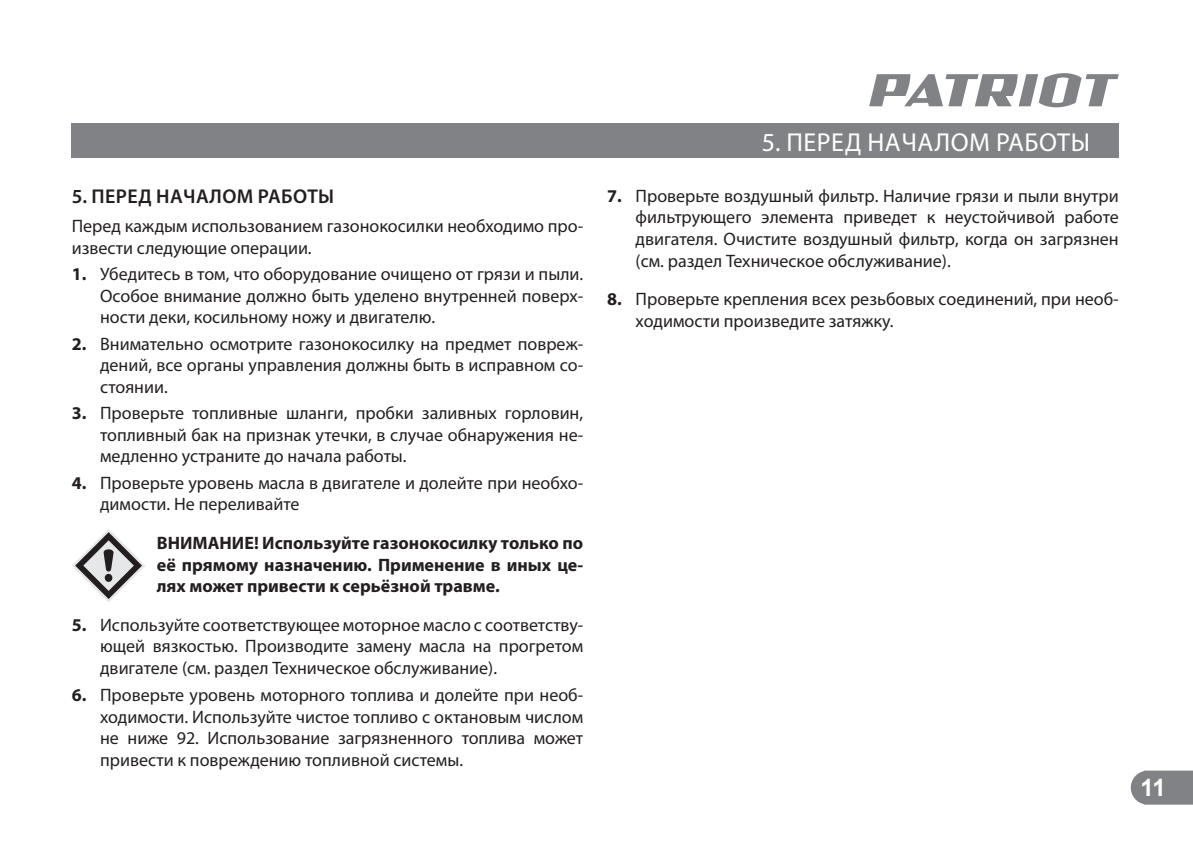
<style>
.page{position:relative;width:1193px;height:843px;background:#fff}
.page>*{position:absolute;margin:0;border:0;box-sizing:border-box;transform-origin:0 0}
.t1{font:26px "Myriad Pro";letter-spacing:.02em;color:#fff}
.t2{font:700 24px "Arial";color:#fff}
.t3{font:600 20px "Myriad Pro";letter-spacing:.02em;color:#231f20}
.t4{font:18px/21.6px "Myriad Pro";color:#231f20;text-align:justify}
.t5{font:700 18px/21.6px "Myriad Pro";color:#231f20;text-align:justify}
.s1{font-weight:700}
</style>
<div class="page">
<svg style="left:1130px;top:770px;width:62px;height:34px;background:#8a8c8f"></svg>
<svg style="left:869px;top:73px;width:249px;height:34px"></svg>
<div style="left:72px;top:124px;width:1046px;height:34px;background:#808285"></div>
<svg style="left:72px;top:529px;width:73px;height:73px"></svg>
<p class="t3" style="left:72px;top:187px;width:264px">5. ПЕРЕД НАЧАЛОМ РАБОТЫ</p>
<p class="t4" style="left:72px;top:216px;width:513px">Перед каждым использованием газонокосилки необходимо про&shy;извести следующие операции.</p>
<p class="t4" style="left:100px;top:264px;width:484px;text-indent:-28px"><span class="s1">1.</span> Убедитесь в том, что оборудование очищено от грязи и пыли.<br>Особое внимание должно быть уделено внутренней поверх&shy;ности деки, косильному ножу и двигателю.</p>
<p class="t4" style="left:100px;top:333px;width:484px;text-indent:-28px"><span class="s1">2.</span> Внимательно осмотрите газонокосилку на предмет повреж&shy;дений, все органы управления должны быть в исправном со&shy;стоянии.</p>
<p class="t4" style="left:100px;top:403px;width:484px;text-indent:-28px"><span class="s1">3.</span> Проверьте топливные шланги, пробки заливных горловин, топливный бак на признак утечки, в случае обнаружения не&shy;медленно устраните до начала работы.</p>
<p class="t4" style="left:100px;top:472px;width:484px;text-indent:-28px"><span class="s1">4.</span> Проверьте уровень масла в двигателе и долейте при необхо&shy;димости. Не переливайте</p>
<p class="t5" style="left:157px;top:532px;width:428px">ВНИМАНИЕ! Используйте газонокосилку только по её прямому назначению. Применение в иных це&shy;лях может привести к серьёзной травме.</p>
<p class="t4" style="left:100px;top:614px;width:484px;text-indent:-28px"><span class="s1">5.</span> Используйте соответствующее моторное масло с соответству&shy;ющей вязкостью. Производите замену масла на прогретом двигателе (см. раздел Техническое обслуживание).</p>
<p class="t4" style="left:100px;top:685px;width:484px;text-indent:-28px"><span class="s1">6.</span> Проверьте уровень моторного топлива и долейте при необ&shy;ходимости. Используйте чистое топливо с октановым числом не ниже 92. Использование загрязненного топлива может привести к повреждению топливной системы.</p>
<h1 class="t1" style="left:762px;top:130px;width:330px">5. ПЕРЕД НАЧАЛОМ РАБОТЫ</h1>
<p class="t4" style="left:635px;top:186px;width:484px;text-indent:-28px"><span class="s1">7.</span> Проверьте воздушный фильтр. Наличие грязи и пыли внутри фильтрующего элемента приведет к неустойчивой работе двигателя. Очистите воздушный фильтр, когда он загрязнен (см. раздел Техническое обслуживание).</p>
<p class="t4" style="left:635px;top:289px;width:484px;text-indent:-28px"><span class="s1">8.</span> Проверьте крепления всех резьбовых соединений, при необ&shy;ходимости произведите затяжку.</p>
<h2 class="t2" style="left:1140px;top:774px;width:27px">11</h2>
</div>
